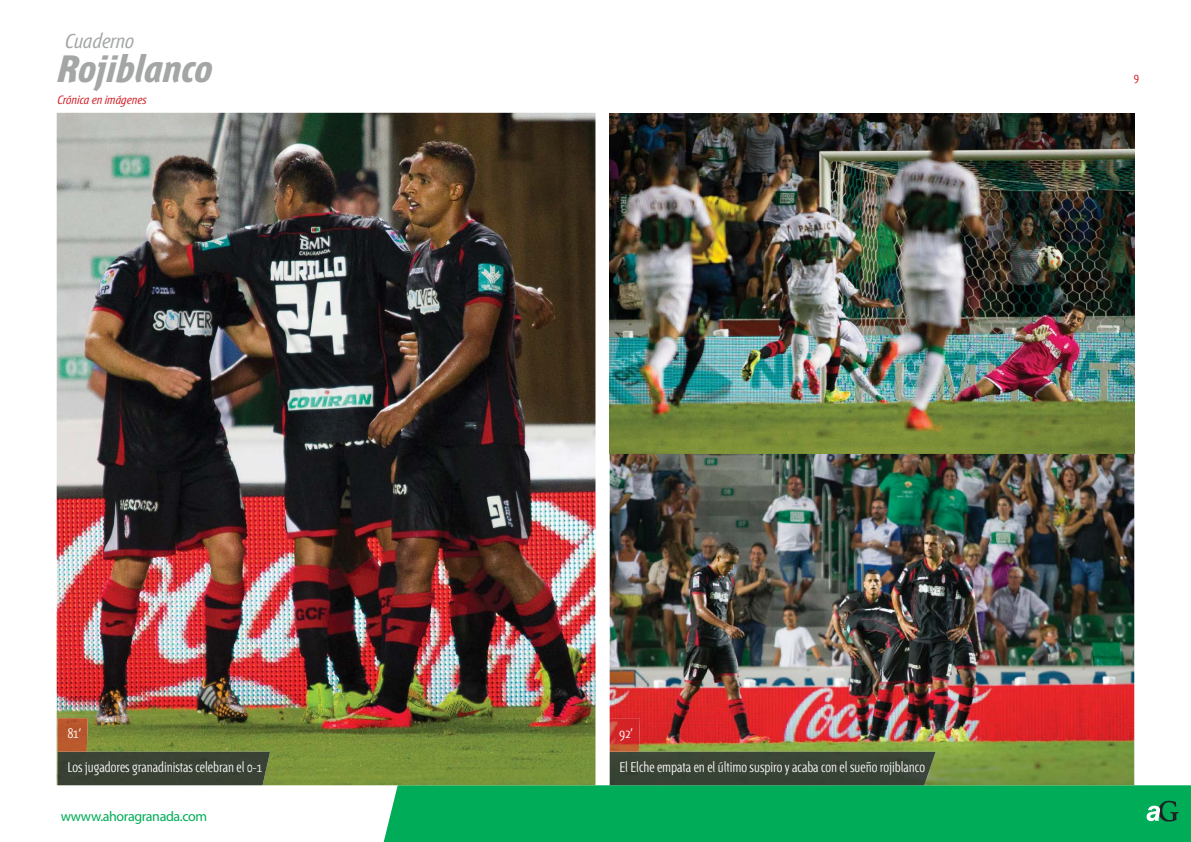
<style>
.page{position:relative;width:1191px;height:842px;background:#fff}
.page>*{position:absolute;margin:0;border:0;box-sizing:border-box;transform-origin:0 0}
.t1{font:italic 700 38px "Fontana ND Ee Os F";color:#a4a6a6}
.t2{font:italic 20px "Fontana ND Aa Os F";color:#a4a6a6}
.t3{font:300 14px "Fontana ND Cc Os F";color:#fff}
.t4{font:14px "Myriad Pro";letter-spacing:-.025em;color:#00ac58}
.t5{font:italic 12px "Fontana ND Aa Os F";color:#d2232a}
</style>
<div class="page">
<div style="left:384px;top:785px;width:807px;height:57px;background:#00ac58"></div>
<svg style="left:1146px;top:801px;width:32px;height:20px"></svg>
<img style="left:609px;top:113px;width:525px;height:672px">
<img style="left:57px;top:113px;width:538px;height:672px">
<div style="left:58px;top:752px;width:212px;height:33px;background:#3a4234"></div>
<img style="left:58px;top:718px;width:30px;height:34px">
<div style="left:609px;top:752px;width:326px;height:33px;background:#384335"></div>
<img style="left:609px;top:718px;width:31px;height:34px">
<h2 class="t2" style="left:65px;top:32px;width:70px">Cuaderno</h2>
<h1 class="t1" style="left:58px;top:51px;width:156px">Rojiblanco</h1>
<p class="t5" style="left:58px;top:94px;width:91px">Crónica en imágenes</p>
<p class="t3" style="left:68px;top:727px;width:15px">81’</p>
<p class="t3" style="left:67px;top:760px;width:196px">Los jugadores granadinistas celebran el 0-1</p>
<p class="t4" style="left:61px;top:807px;width:148px">wwww.ahoragranada.com</p>
<p class="t5" style="left:1133px;top:71px;width:7px">9</p>
<p class="t3" style="left:619px;top:727px;width:15px">92’</p>
<p class="t3" style="left:619px;top:760px;width:307px">El Elche empata en el último suspiro y acaba con el sueño rojiblanco</p>
</div>
